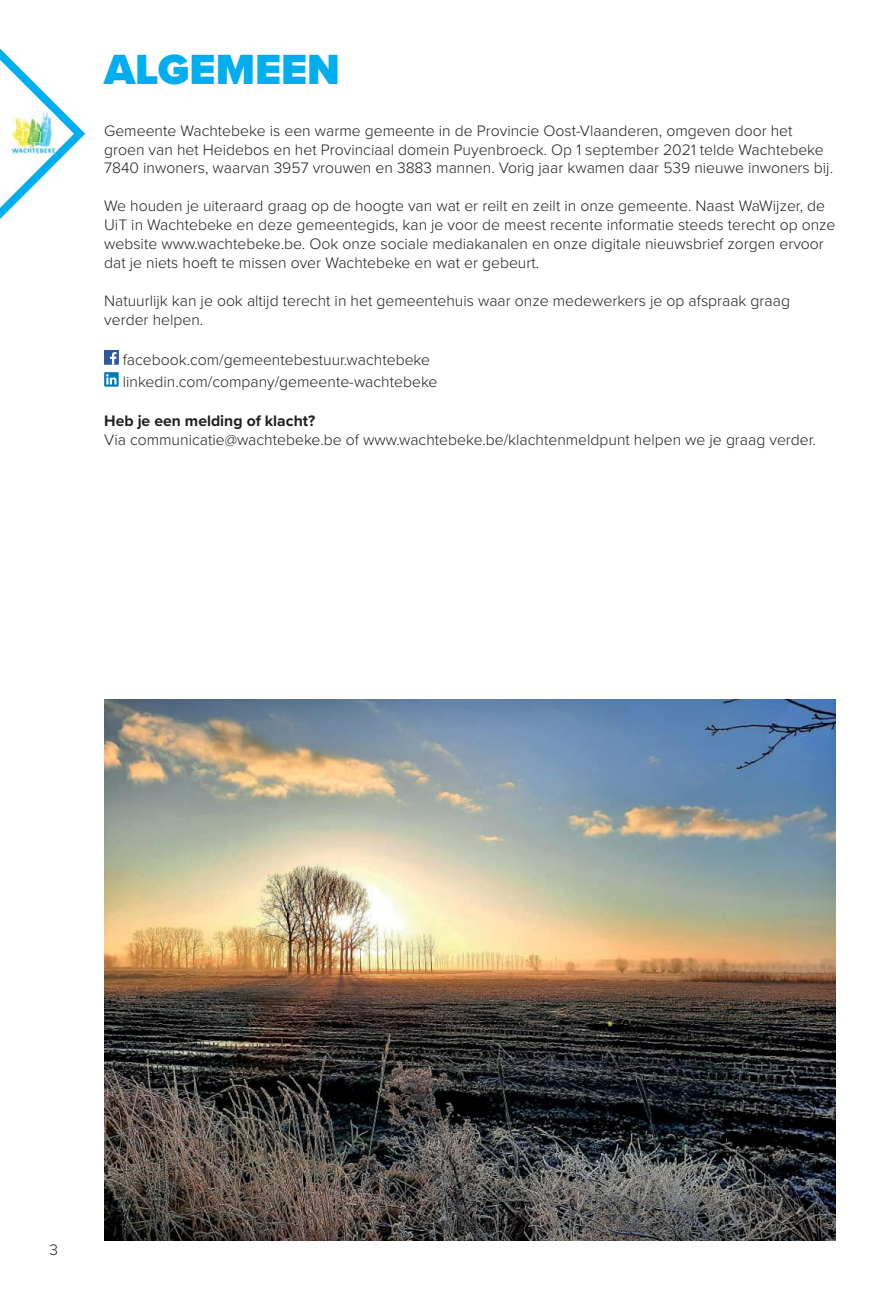
<style>
.page{position:relative;width:893px;height:1290px;background:#fff}
.page>*{position:absolute;margin:0;border:0;box-sizing:border-box;transform-origin:0 0}
.t1{font:900 43.75px "Proxima Nova";color:#00aeef}
.t2{font:300 15.75px/18.9px "Proxima Nova";color:#231f20}
.t3{font:700 15.75px "Proxima Nova";color:#231f20}
</style>
<div class="page">
<svg style="left:0;top:48px;width:85px;height:171px"></svg>
<img style="left:10px;top:110px;width:47px;height:43px">
<div style="left:104px;top:350px;width:15px;height:14px;background:#2c599c"></div>
<svg style="left:110px;top:352px;width:7px;height:12px"></svg>
<svg style="left:104px;top:372px;width:15px;height:15px"></svg>
<svg style="left:106px;top:374px;width:11px;height:10px"></svg>
<img style="left:104px;top:700px;width:732px;height:540px">
<p class="t1" style="left:104px;top:55px;width:237px">ALGEMEEN</p>
<p class="t2" style="left:104px;top:122px;width:730px">Gemeente Wachtebeke is een warme gemeente in de Provincie Oost-Vlaanderen, omgeven door het groen van het Heidebos en het Provinciaal domein Puyenbroeck. Op 1 september 2021 telde Wachtebeke<br>7840 inwoners, waarvan 3957 vrouwen en 3883 mannen. Vorig jaar kwamen daar 539 nieuwe inwoners bij.</p>
<p class="t2" style="left:104px;top:198px;width:733px">We houden je uiteraard graag op de hoogte van wat er reilt en zeilt in onze gemeente. Naast WaWijzer, de UiT in Wachtebeke en deze gemeentegids, kan je voor de meest recente informatie steeds terecht op onze website www.wachtebeke.be. Ook onze sociale mediakanalen en onze digitale nieuwsbrief zorgen ervoor dat je niets hoeft te missen over Wachtebeke en wat er gebeurt.</p>
<p class="t2" style="left:104px;top:293px;width:687px">Natuurlijk kan je ook altijd terecht in het gemeentehuis waar onze medewerkers je op afspraak graag verder helpen.</p>
<p class="t2" style="left:123px;top:351px;width:309px">facebook.com/gemeentebestuur.wachtebeke</p>
<p class="t2" style="left:123px;top:373px;width:316px">linkedin.com/company/gemeente-wachtebeke</p>
<p class="t3" style="left:104px;top:415px;width:213px">Heb je een melding of klacht?</p>
<p class="t2" style="left:104px;top:431px;width:713px">Via communicatie@wachtebeke.be of www.wachtebeke.be/klachtenmeldpunt helpen we je graag verder.</p>
<p class="t2" style="left:50px;top:1241px;width:10px">3</p>
</div>
